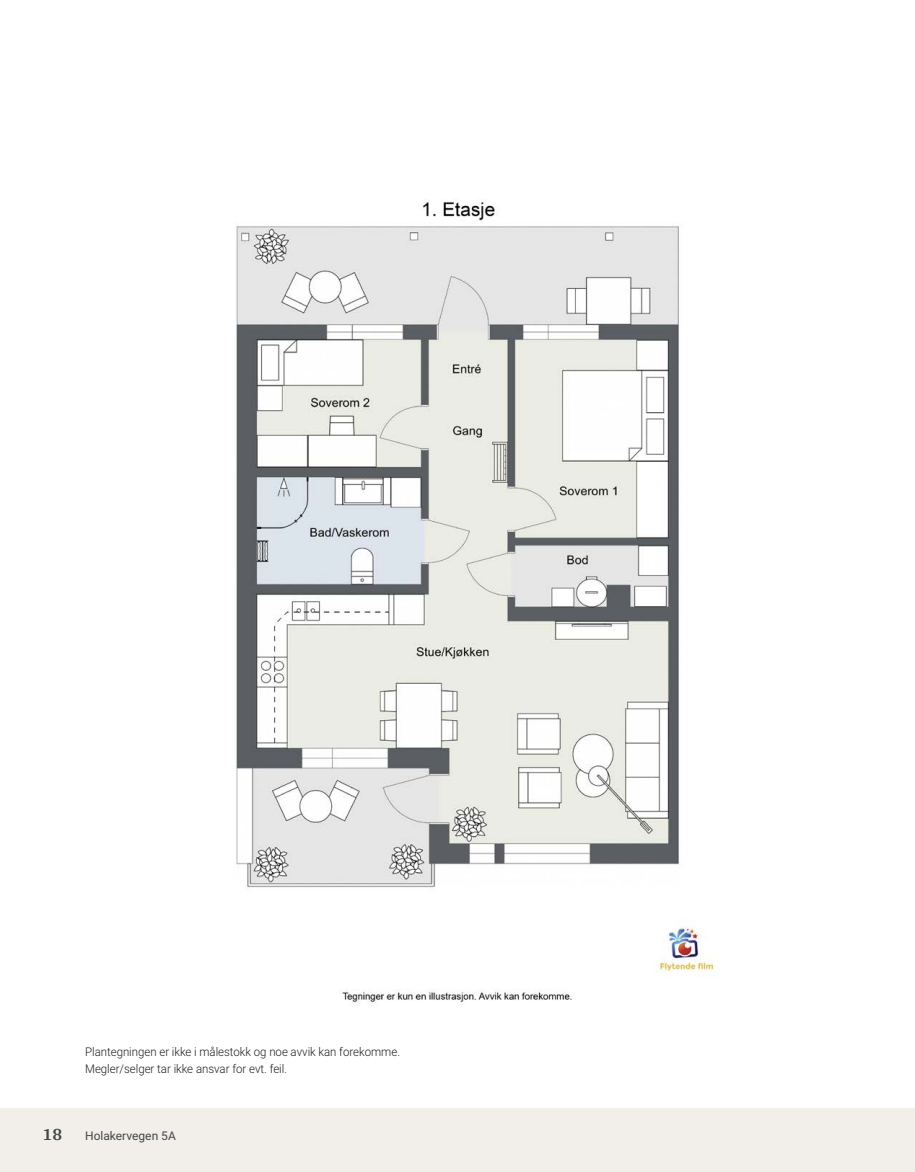
<style>
.page{position:relative;width:915px;height:1172px;background:#fff}
.page>*{position:absolute;margin:0;border:0;box-sizing:border-box;transform-origin:0 0}
.t1{font:700 18px "Arya";color:#414749}
.t2{font:300 12px/16.5px "Roboto Vitec";color:#1d1d1b;scale:.95 1}
.t3{font:12px "Roboto Vitec";color:#414749}
</style>
<div class="page">
<img style="left:236px;top:201px;width:479px;height:804px">
<div style="left:0;top:1108px;width:914px;height:64px;background:#f2eeea"></div>
<p class="t2" style="left:85px;top:1043px;width:333px">Plantegningen er ikke i målestokk og noe avvik kan forekomme.<br>Megler/selger tar ikke ansvar for evt. feil.</p>
<h1 class="t1" style="left:43px;top:1123px;width:21px">18</h1>
<p class="t3" style="left:85px;top:1127px;width:92px">Holakervegen 5A</p>
</div>
